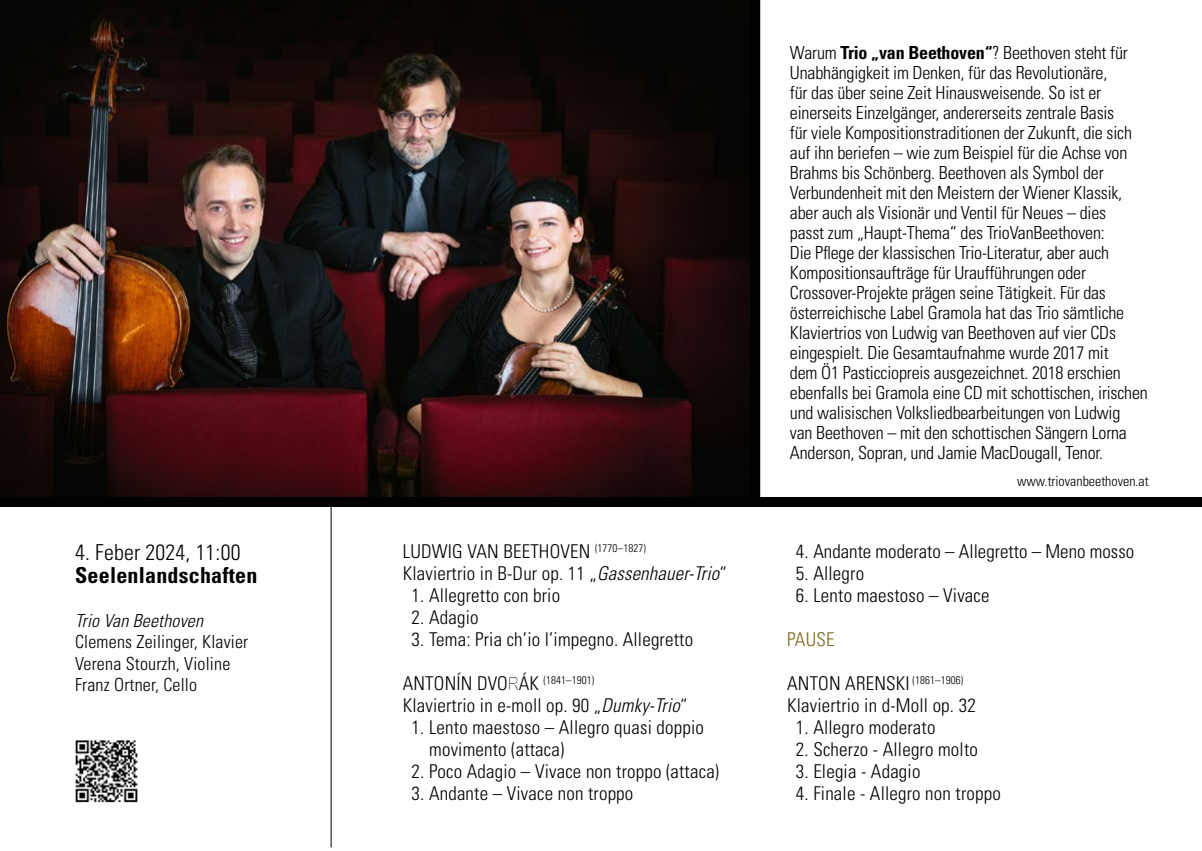
<style>
.page{position:relative;width:1202px;height:851px;background:#fff}
.page>*{position:absolute;margin:0;border:0;box-sizing:border-box;transform-origin:0 0}
.t1{font:700 condensed 22px "Univers LT Std";letter-spacing:.01em;color:#000}
.t2{font:300 condensed 22px "Univers LT Std";letter-spacing:.01em;color:#000}
.t3{font:300 condensed 19px/22px "Univers LT Std";letter-spacing:.01em;color:#000}
.t4{font:300 condensed 19px "Univers LT Std";letter-spacing:.01em;color:#7a6816}
.t5{font:300 condensed 18px/20px "Univers LT Std";letter-spacing:-.01em;color:#000}
.t6{font:300 condensed 18px/21.6px "Univers LT Std";letter-spacing:.01em;color:#000}
.t7{font:italic 300 condensed 18px "Univers LT Std";letter-spacing:.01em;color:#000}
.t8{font:300 condensed 14px "Univers LT Std";color:#000}
.s1{font-style:italic}
.s2{font-family:"Arial Narrow";font-weight:400;font-stretch:normal}
.s3{font-weight:700}
</style>
<div class="page">
<hr style="left:331px;top:507px;width:1px;height:340px;background:#000">
<img style="left:0;top:0;width:750px;height:497px">
<div style="left:0;top:497px;width:1202px;height:10px;background:#000"></div>
<div style="left:750px;top:0;width:10px;height:507px;background:#000"></div>
<img style="left:75px;top:740px;width:63px;height:63px">
<p class="t2" style="left:75px;top:539px;width:167px">4. Feber 2024, 11:00</p>
<p class="t1" style="left:75px;top:562px;width:184px">Seelenlandschaften</p>
<p class="t7" style="left:75px;top:609px;width:129px">Trio Van Beethoven</p>
<p class="t6" style="left:75px;top:631px;width:175px">Clemens Zeilinger, Klavier<br>Verena Stourzh, Violine<br>Franz Ortner, Cello</p>
<p class="t3" style="left:403px;top:540px;width:326px">LUDWIG VAN BEETHOVEN <sup>(1770–1827)<br></sup>Klaviertrio in B-Dur op. 11 „<span class="s1">Gassenhauer-Trio</span>“</p>
<p class="t3" style="left:412px;top:584px;width:150px">1. Allegretto con brio</p>
<p class="t3" style="left:412px;top:606px;width:68px">2. Adagio</p>
<p class="t3" style="left:412px;top:628px;width:283px">3. Tema: Pria ch’io l’impegno. Allegretto</p>
<p class="t3" style="left:403px;top:672px;width:286px">ANTONÍN DVO<span class="s2">Ř</span>ÁK <sup>(1841–1901)<br></sup>Klaviertrio in e-moll op. 90 „<span class="s1">Dumky-Trio</span>“</p>
<p class="t3" style="left:429px;top:716px;width:276px;text-indent:-18px">1. Lento maestoso – Allegro quasi doppio movimento (attaca)</p>
<p class="t3" style="left:412px;top:760px;width:309px">2. Poco Adagio – Vivace non troppo (attaca)</p>
<p class="t3" style="left:412px;top:782px;width:223px">3. Andante – Vivace non troppo</p>
<p class="t5" style="left:790px;top:43px;width:359px">Warum <span class="s3">Trio „van Beethoven“</span>? Beethoven steht für Unabhängigkeit im Denken, für das Revolutionäre,<br>für das über seine Zeit Hinausweisende. So ist er einerseits Einzelgänger, andererseits zentrale Basis<br>für viele Kompositionstraditionen der Zukunft, die sich auf ihn beriefen – wie zum Beispiel für die Achse von Brahms bis Schönberg. Beethoven als Symbol der Verbundenheit mit den Meistern der Wiener Klassik, aber auch als Visionär und Ventil für Neues – dies<br>passt zum „Haupt-Thema“ des TrioVanBeethoven:<br>Die Pflege der klassischen Trio-Literatur, aber auch Kompositionsaufträge für Uraufführungen oder Crossover-Projekte prägen seine Tätigkeit. Für das österreichische Label Gramola hat das Trio sämtliche Klaviertrios von Ludwig van Beethoven auf vier CDs eingespielt. Die Gesamtaufnahme wurde 2017 mit<br>dem Ö1 Pasticciopreis ausgezeichnet. 2018 erschien ebenfalls bei Gramola eine CD mit schottischen, irischen und walisischen Volksliedbearbeitungen von Ludwig<br>van Beethoven – mit den schottischen Sängern Lorna Anderson, Sopran, und Jamie MacDougall, Tenor.</p>
<p class="t8" style="left:1017px;top:472px;width:133px">www.triovanbeethoven.at</p>
<p class="t3" style="left:796px;top:540px;width:340px">4. Andante moderato – Allegretto – Meno mosso</p>
<p class="t3" style="left:796px;top:562px;width:70px">5. Allegro</p>
<p class="t3" style="left:796px;top:584px;width:195px">6. Lento maestoso – Vivace</p>
<p class="t4" style="left:787px;top:628px;width:49px">PAUSE</p>
<p class="t3" style="left:787px;top:672px;width:190px">ANTON ARENSKI <sup>(1861–1906)<br></sup>Klaviertrio in d-Moll op. 32</p>
<p class="t3" style="left:796px;top:716px;width:141px">1. Allegro moderato</p>
<p class="t3" style="left:796px;top:738px;width:184px">2. Scherzo - Allegro molto</p>
<p class="t3" style="left:796px;top:760px;width:126px">3. Elegia - Adagio</p>
<p class="t3" style="left:796px;top:782px;width:206px">4. Finale - Allegro non troppo</p>
</div>
